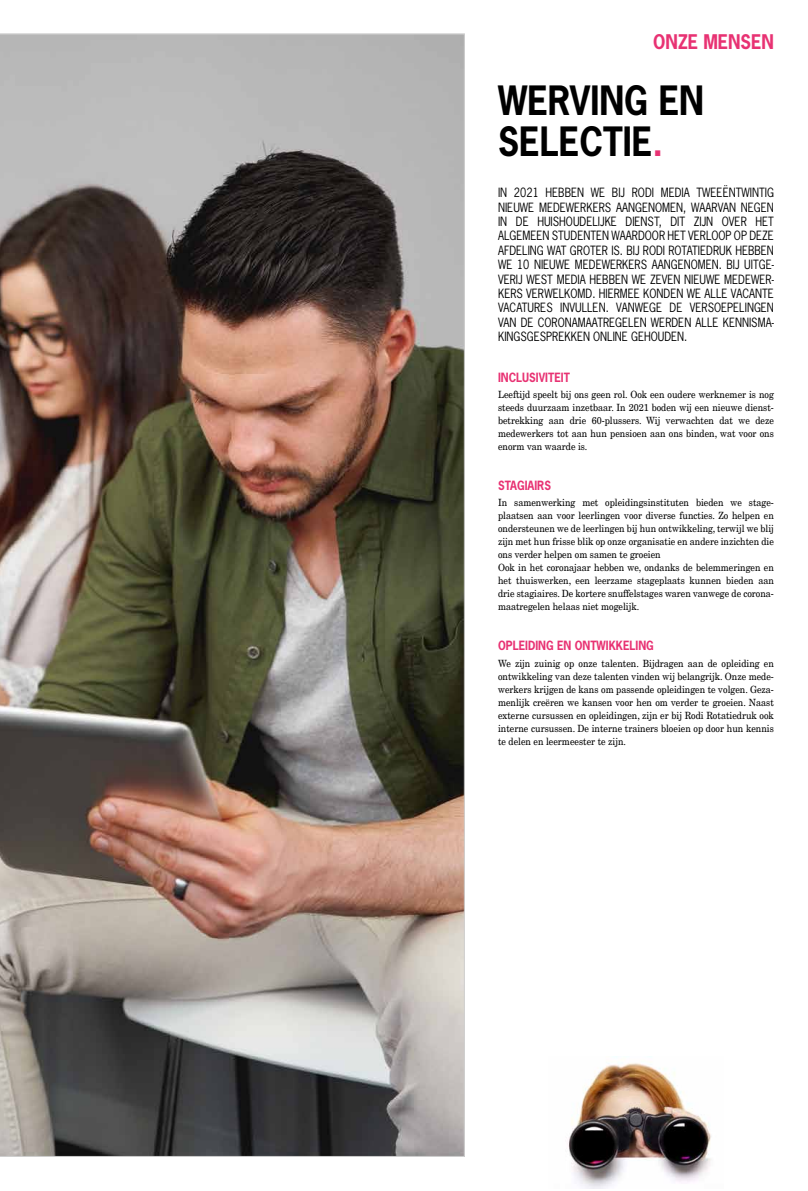
<style>
.page{position:relative;width:808px;height:1191px;background:#fff}
.page>*{position:absolute;margin:0;border:0;box-sizing:border-box;transform-origin:0 0}
.t1{font:700 38px/41.8px "News Gothic Std";color:#000;scale:.9 1}
.t2{font:700 19px "News Gothic Std";color:#e83273;scale:.9 1}
.t3{font:12px/14.4px "News Gothic Std";color:#000;text-align:justify;scale:.9 1}
.t4{font:700 12px "News Gothic Std";color:#e83273;scale:.9 1}
.t5{font:10px/13px "New Century Schoolbook Roman";color:#000;text-align:justify;scale:.9 1}
.s1{color:#e83273}
</style>
<div class="page">
<img style="left:568px;top:1056px;width:143px;height:132px">
<img style="left:0;top:34px;width:464px;height:1123px">
<h2 class="t2" style="left:652px;top:29px;width:135px">ONZE MENSEN</h2>
<h1 class="t1" style="left:497px;top:79px;width:230px">WERVING EN<br>SELECTIE<span class="s1">.</span></h1>
<p class="t3" style="left:497px;top:185px;width:308px">IN 2021 HEBBEN WE BIJ RODI MEDIA TWEEËNTWINTIG NIEUWE MEDEWERKERS AANGENOMEN, WAARVAN NEGEN IN DE HUISHOUDELIJKE DIENST, DIT ZIJN OVER HET ALGEMEEN STUDENTEN WAARDOOR HET VERLOOP OP DEZE AFDELING WAT GROTER IS. BIJ RODI ROTATIEDRUK HEBBEN WE 10 NIEUWE MEDEWERKERS AANGENOMEN. BIJ UITGE-VERIJ WEST MEDIA HEBBEN WE ZEVEN NIEUWE MEDEWER-KERS VERWELKOMD. HIERMEE KONDEN WE ALLE VACANTE VACATURES INVULLEN. VANWEGE DE VERSOEPELINGEN VAN DE CORONAMAATREGELEN WERDEN ALLE KENNISMA-KINGSGESPREKKEN ONLINE GEHOUDEN.</p>
<p class="t4" style="left:497px;top:369px;width:81px">INCLUSIVITEIT</p>
<p class="t5" style="left:497px;top:388px;width:308px">Leeftijd speelt bij ons geen rol. Ook een oudere werknemer is nog steeds duurzaam inzetbaar. In 2021 boden wij een nieuwe dienst&shy;betrekking aan drie 60-plussers. Wij verwachten dat we deze medewerkers tot aan hun pensioen aan ons binden, wat voor ons enorm van waarde is.</p>
<p class="t4" style="left:497px;top:477px;width:60px">STAGIAIRS</p>
<p class="t5" style="left:497px;top:496px;width:308px;text-align:left">In samenwerking met opleidingsinstituten bieden we stage&shy;plaatsen aan voor leerlingen voor diverse functies. Zo helpen en ondersteunen we de leerlingen bij hun ontwikkeling, terwijl we blij zijn met hun frisse blik op onze organisatie en andere inzichten die ons verder helpen om samen te groeien<br>Ook in het coronajaar hebben we, ondanks de belemmeringen en het thuiswerken, een leerzame stageplaats kunnen bieden aan drie stagiaires. De kortere snuffelstages waren vanwege de corona&shy;maatregelen helaas niet mogelijk.</p>
<p class="t4" style="left:497px;top:638px;width:174px">OPLEIDING EN ONTWIKKELING</p>
<p class="t5" style="left:497px;top:656px;width:308px">We zijn zuinig op onze talenten. Bijdragen aan de opleiding en ontwikkeling van deze talenten vinden wij belangrijk. Onze mede&shy;werkers krijgen de kans om passende opleidingen te volgen. Geza&shy;menlijk creëren we kansen voor hen om verder te groeien. Naast externe cursussen en opleidingen, zijn er bij Rodi Rotatiedruk ook interne cursussen. De interne trainers bloeien op door hun kennis te delen en leermeester te zijn.</p>
</div>
